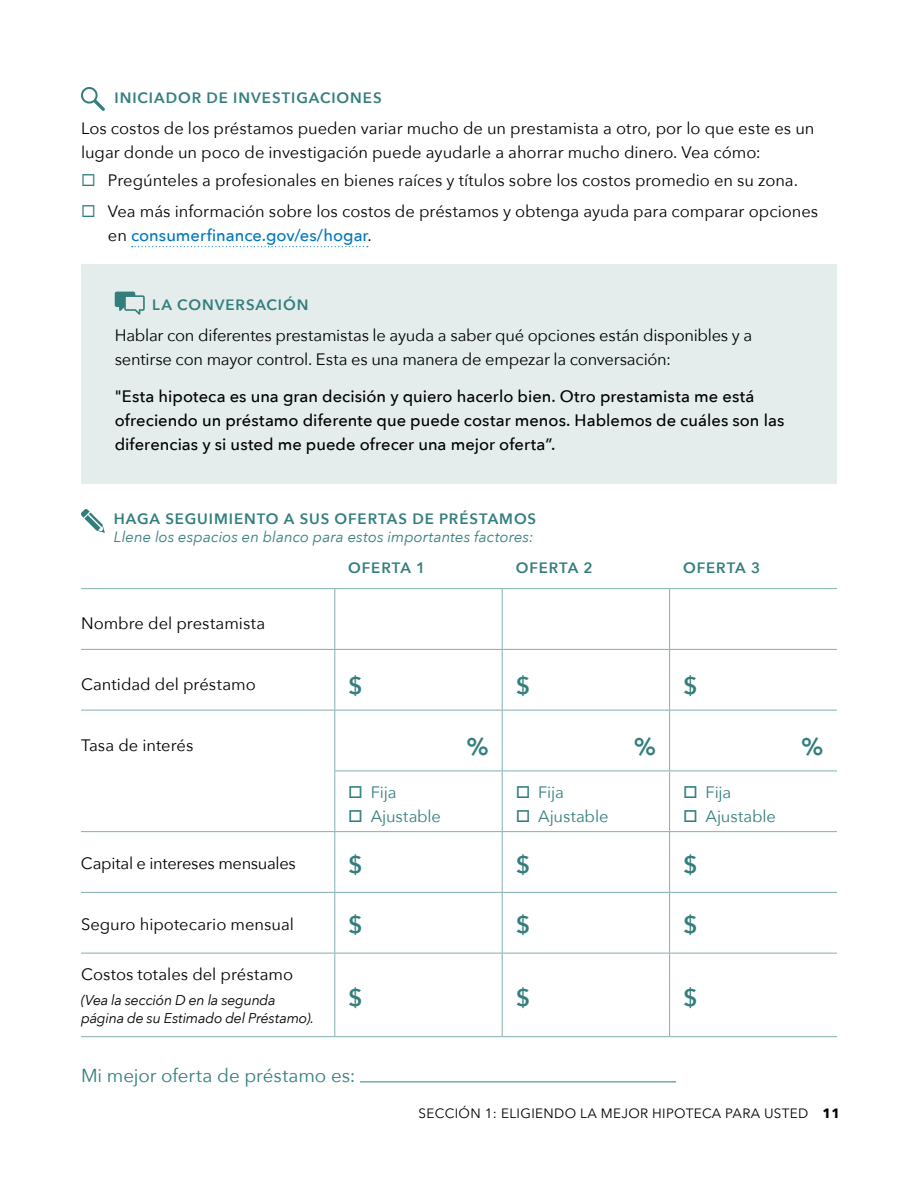
<style>
.page{position:relative;width:918px;height:1188px;background:#fff}
.page>*{position:absolute;margin:0;border:0;box-sizing:border-box;transform-origin:0 0}
.paragraph{font:600 24px "Avenir Next";color:#337e7d}
.paragraph_12_5_16{font:18.75px "Avenir Next";letter-spacing:-.005em;color:#337e7d}
.paragraph-2{font:16.5px/24px "Avenir Next";color:#000}
.t1{font:500 16.5px/24px "Avenir Next";color:#000}
.paragraph-3{font:16.5px "Avenir Next";letter-spacing:-.01em;color:#337e7d}
.paragraph-4{font:16.5px "Avenir Next";letter-spacing:-.02em;color:#000}
.header_5{font:italic 15px/18px "Avenir Next";letter-spacing:.005em;color:#337e7d}
.header_5-2{font:600 15px "Avenir Next";letter-spacing:.06em;color:#337e7d}
.paragraph-5{font:italic 14.25px/18px "Avenir Next";letter-spacing:-.02em;color:#000}
.t2{font:13.5px "Avenir Next";letter-spacing:.025em;color:#000}
.s1{color:#337e7d}
.s2{font-weight:500;color:#0077be}
.s3{font-weight:600;font-style:normal}
.s4{font-weight:700}
</style>
<div class="page">
<svg style="left:132px;top:246px;width:236px;height:1px"></svg>
<svg style="left:81px;top:87px;width:24px;height:24px"></svg>
<div style="left:81px;top:265px;width:756px;height:219px;background:#e4edec"></div>
<svg style="left:115px;top:292px;width:30px;height:23px"></svg>
<svg style="left:81px;top:509px;width:24px;height:24px"></svg>
<hr style="left:81px;top:588px;width:254px;height:1px;background:#82afb0">
<hr style="left:335px;top:588px;width:167px;height:1px;background:#82afb0">
<hr style="left:502px;top:588px;width:168px;height:1px;background:#82afb0">
<hr style="left:670px;top:588px;width:167px;height:1px;background:#82afb0">
<hr style="left:81px;top:649px;width:254px;height:1px;background:#82afb0">
<hr style="left:335px;top:649px;width:167px;height:1px;background:#82afb0">
<hr style="left:502px;top:649px;width:168px;height:1px;background:#82afb0">
<hr style="left:670px;top:649px;width:167px;height:1px;background:#82afb0">
<hr style="left:334px;top:771px;width:168px;height:1px;background:#82afb0">
<hr style="left:502px;top:771px;width:168px;height:1px;background:#82afb0">
<hr style="left:670px;top:771px;width:167px;height:1px;background:#82afb0">
<hr style="left:335px;top:831px;width:167px;height:1px;background:#82afb0">
<hr style="left:502px;top:831px;width:168px;height:1px;background:#82afb0">
<hr style="left:670px;top:831px;width:167px;height:1px;background:#82afb0">
<hr style="left:81px;top:892px;width:254px;height:1px;background:#82afb0">
<hr style="left:81px;top:953px;width:254px;height:1px;background:#82afb0">
<hr style="left:335px;top:953px;width:167px;height:1px;background:#82afb0">
<hr style="left:502px;top:953px;width:168px;height:1px;background:#82afb0">
<hr style="left:670px;top:953px;width:167px;height:1px;background:#82afb0">
<hr style="left:81px;top:1036px;width:254px;height:1px;background:#82afb0">
<hr style="left:334px;top:589px;width:1px;height:60px;background:#82afb0">
<hr style="left:502px;top:589px;width:1px;height:60px;background:#82afb0">
<hr style="left:669px;top:589px;width:1px;height:60px;background:#82afb0">
<hr style="left:334px;top:650px;width:1px;height:60px;background:#82afb0">
<hr style="left:502px;top:650px;width:1px;height:60px;background:#82afb0">
<hr style="left:669px;top:650px;width:1px;height:60px;background:#82afb0">
<hr style="left:81px;top:710px;width:254px;height:1px;background:#82afb0">
<hr style="left:335px;top:710px;width:167px;height:1px;background:#82afb0">
<hr style="left:334px;top:711px;width:1px;height:60px;background:#82afb0">
<hr style="left:502px;top:710px;width:168px;height:1px;background:#82afb0">
<hr style="left:502px;top:711px;width:1px;height:60px;background:#82afb0">
<hr style="left:670px;top:710px;width:167px;height:1px;background:#82afb0">
<hr style="left:669px;top:711px;width:1px;height:60px;background:#82afb0">
<hr style="left:334px;top:771px;width:1px;height:60px;background:#82afb0">
<hr style="left:502px;top:771px;width:1px;height:60px;background:#82afb0">
<hr style="left:669px;top:771px;width:1px;height:60px;background:#82afb0">
<hr style="left:81px;top:831px;width:254px;height:1px;background:#82afb0">
<hr style="left:334px;top:832px;width:1px;height:60px;background:#82afb0">
<hr style="left:502px;top:832px;width:1px;height:60px;background:#82afb0">
<hr style="left:669px;top:832px;width:1px;height:60px;background:#82afb0">
<hr style="left:335px;top:892px;width:167px;height:1px;background:#82afb0">
<hr style="left:334px;top:893px;width:1px;height:60px;background:#82afb0">
<hr style="left:502px;top:892px;width:168px;height:1px;background:#82afb0">
<hr style="left:502px;top:893px;width:1px;height:60px;background:#82afb0">
<hr style="left:670px;top:892px;width:167px;height:1px;background:#82afb0">
<hr style="left:669px;top:893px;width:1px;height:60px;background:#82afb0">
<hr style="left:334px;top:954px;width:1px;height:82px;background:#82afb0">
<hr style="left:502px;top:954px;width:1px;height:82px;background:#82afb0">
<hr style="left:669px;top:954px;width:1px;height:82px;background:#82afb0">
<hr style="left:335px;top:1036px;width:167px;height:1px;background:#82afb0">
<hr style="left:502px;top:1036px;width:168px;height:1px;background:#82afb0">
<hr style="left:670px;top:1036px;width:167px;height:1px;background:#82afb0">
<hr style="left:360px;top:1082px;width:316px;height:1px;background:#337e7d">
<p class="header_5-2" style="left:115px;top:85px;width:269px">INICIADOR DE INVESTIGACIONES</p>
<p class="paragraph-2" style="left:81px;top:116px;width:735px">Los costos de los préstamos pueden variar mucho de un prestamista a otro, por lo que este es un lugar donde un poco de investigación puede ayudarle a ahorrar mucho dinero. Vea cómo:</p>
<p class="paragraph-2" style="left:81px;top:167px;width:719px"><span class="s1">◻</span> Pregúnteles a profesionales en bienes raíces y títulos sobre los costos promedio en su zona.</p>
<p class="paragraph-2" style="left:108px;top:198px;width:712px;text-indent:-27px"><span class="s1">◻</span> Vea más información sobre los costos de préstamos y obtenga ayuda para comparar opciones en <span class="s2">consumerfinance.gov/es/hogar</span>.</p>
<p class="header_5-2" style="left:152px;top:292px;width:158px">LA CONVERSACIÓN</p>
<p class="paragraph-2" style="left:115px;top:322px;width:639px">Hablar con diferentes prestamistas le ayuda a saber qué opciones están disponibles y a sentirse con mayor control. Esta es una manera de empezar la conversación:</p>
<p class="t1" style="left:115px;top:384px;width:671px">"Esta hipoteca es una gran decisión y quiero hacerlo bien. Otro prestamista me está ofreciendo un préstamo diferente que puede costar menos. Hablemos de cuáles son las diferencias y si usted me puede ofrecer una mejor oferta”.</p>
<p class="header_5" style="left:114px;top:509px;width:424px"><span class="s3">HAGA SEGUIMIENTO A SUS OFERTAS DE PRÉSTAMOS<br></span>Llene los espacios en blanco para estos importantes factores:</p>
<p class="header_5-2" style="left:348px;top:554px;width:79px">OFERTA 1</p>
<p class="header_5-2" style="left:516px;top:554px;width:79px">OFERTA 2</p>
<p class="header_5-2" style="left:683px;top:554px;width:79px">OFERTA 3</p>
<p class="paragraph-2" style="left:81px;top:611px;width:186px">Nombre del prestamista</p>
<p class="paragraph-2" style="left:81px;top:672px;width:176px">Cantidad del préstamo</p>
<p class="paragraph" style="left:348px;top:665px;width:16px">$</p>
<p class="paragraph" style="left:516px;top:665px;width:16px">$</p>
<p class="paragraph" style="left:683px;top:665px;width:16px">$</p>
<p class="paragraph-2" style="left:81px;top:732px;width:114px">Tasa de interés</p>
<p class="paragraph" style="left:466px;top:726px;width:24px">%</p>
<p class="paragraph" style="left:634px;top:726px;width:24px">%</p>
<p class="paragraph" style="left:801px;top:726px;width:24px">%</p>
<p class="paragraph-3" style="left:348px;top:778px;width:50px">□ Fija</p>
<p class="paragraph-3" style="left:348px;top:802px;width:94px">□ Ajustable</p>
<p class="paragraph-3" style="left:516px;top:778px;width:50px">□ Fija</p>
<p class="paragraph-3" style="left:516px;top:802px;width:94px">□ Ajustable</p>
<p class="paragraph-3" style="left:683px;top:778px;width:50px">□ Fija</p>
<p class="paragraph-3" style="left:683px;top:802px;width:94px">□ Ajustable</p>
<p class="paragraph-4" style="left:81px;top:849px;width:216px">Capital e intereses mensuales</p>
<p class="paragraph" style="left:348px;top:844px;width:16px">$</p>
<p class="paragraph" style="left:516px;top:844px;width:16px">$</p>
<p class="paragraph" style="left:683px;top:844px;width:16px">$</p>
<p class="paragraph-2" style="left:81px;top:911px;width:214px">Seguro hipotecario mensual</p>
<p class="paragraph" style="left:348px;top:904px;width:16px">$</p>
<p class="paragraph" style="left:516px;top:904px;width:16px">$</p>
<p class="paragraph" style="left:683px;top:904px;width:16px">$</p>
<p class="paragraph-2" style="left:81px;top:962px;width:214px">Costos totales del préstamo</p>
<p class="paragraph-5" style="left:81px;top:991px;width:235px">(Vea la sección D en la segunda página de su Estimado del Préstamo).</p>
<p class="paragraph" style="left:348px;top:977px;width:16px">$</p>
<p class="paragraph" style="left:516px;top:977px;width:16px">$</p>
<p class="paragraph" style="left:683px;top:977px;width:16px">$</p>
<p class="paragraph_12_5_16" style="left:81px;top:1060px;width:276px">Mi mejor oferta de préstamo es:</p>
<p class="t2" style="left:419px;top:1101px;width:423px">SECCIÓN 1: ELIGIENDO LA MEJOR HIPOTECA PARA USTED <span class="s4">11</span></p>
</div>
